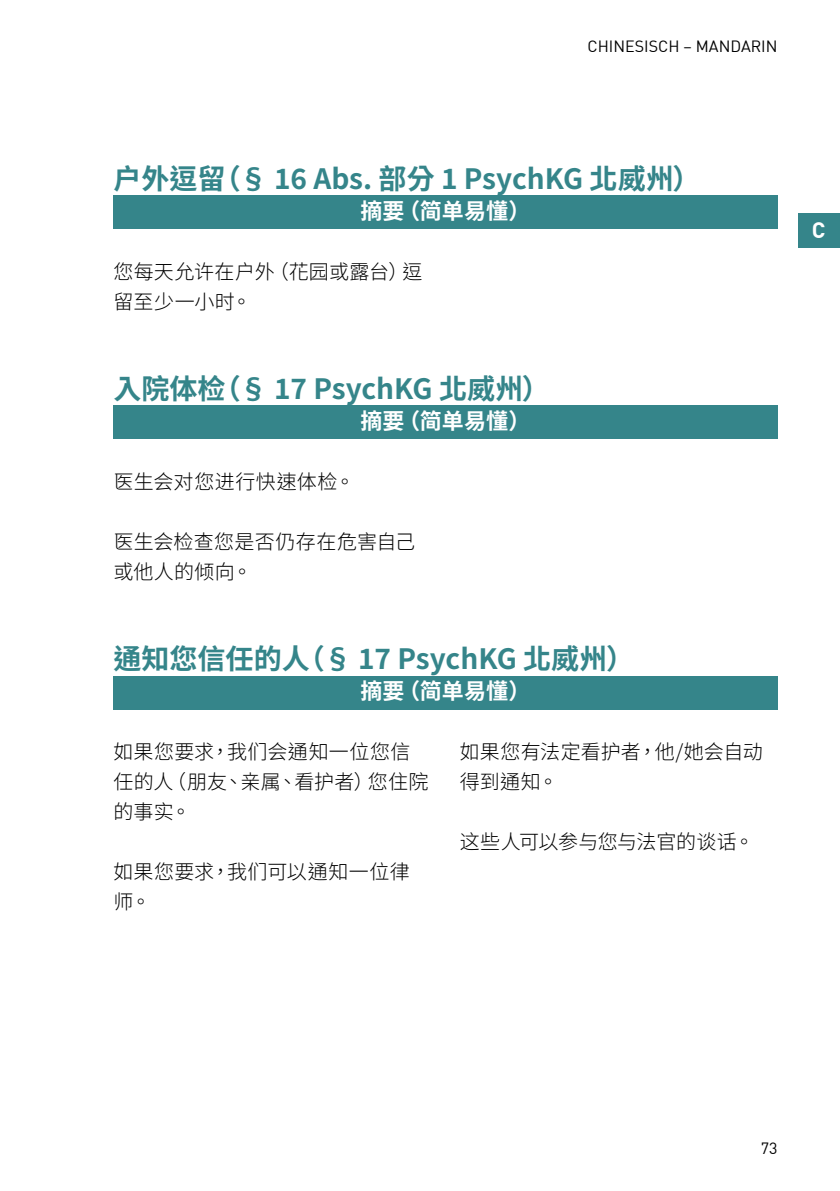
<style>
.page{position:relative;width:840px;height:1191px;background:#fff}
.page>*{position:absolute;margin:0;border:0;box-sizing:border-box;transform-origin:0 0}
.HEad_2_Chinesisch{font:700 28px "Source Han Sans TC";color:#35858a}
.HEad_3_Chinesisch{font:700 22px "Source Han Sans TC";color:#fff}
.aaa_headline_3_ebene{font:700 22px "DIN";color:#fff}
.grundtext_Chinesisch{font:300 20px/30px "Source Han Sans TC";letter-spacing:.01em;color:#000}
.grundtext_Chinesisch-2{font:300 20px "Source Han Sans TC";letter-spacing:-.015em;color:#000}
.t1{font:16px "DIN";color:#000}
</style>
<div class="page">
<div style="left:113px;top:196px;width:664px;height:33px;background:#35858a"></div>
<div style="left:113px;top:406px;width:664px;height:33px;background:#35858a"></div>
<div style="left:113px;top:676px;width:664px;height:33px;background:#35858a"></div>
<div style="left:798px;top:214px;width:41px;height:34px;background:#35858a"></div>
<p class="t1" style="left:587px;top:36px;width:20px">CHINESISCH</p>
<p class="t1" style="left:683px;top:36px;width:36px">– MANDARIN</p>
<p class="HEad_2_Chinesisch" style="left:113px;top:163px;width:588px">户外逗留（§ 16 Abs. 部分 1 PsychKG 北威州）</p>
<p class="HEad_3_Chinesisch" style="left:360px;top:198px;width:172px">摘要（简单易懂）</p>
<p class="grundtext_Chinesisch" style="left:113px;top:257px;width:310px">您每天允许在户外（花园或露台）逗留至少一小时。</p>
<p class="HEad_2_Chinesisch" style="left:113px;top:373px;width:438px">入院体检（§ 17 PsychKG 北威州）</p>
<p class="HEad_3_Chinesisch" style="left:360px;top:408px;width:172px">摘要（简单易懂）</p>
<p class="grundtext_Chinesisch" style="left:113px;top:467px;width:243px">医生会对您进行快速体检。</p>
<p class="grundtext_Chinesisch" style="left:113px;top:527px;width:303px">医生会检查您是否仍存在危害自己或他人的倾向。</p>
<p class="HEad_2_Chinesisch" style="left:113px;top:643px;width:522px">通知您信任的人（§ 17 PsychKG 北威州）</p>
<p class="HEad_3_Chinesisch" style="left:360px;top:678px;width:172px">摘要（简单易懂）</p>
<p class="grundtext_Chinesisch" style="left:113px;top:737px;width:316px">如果您要求，我们会通知一位您信任的人（朋友、亲属、看护者）您住院的事实。</p>
<p class="grundtext_Chinesisch" style="left:113px;top:857px;width:297px">如果您要求，我们可以通知一位律师。</p>
<p class="grundtext_Chinesisch" style="left:459px;top:737px;width:304px">如果您有法定看护者，他/她会自动得到通知。</p>
<p class="grundtext_Chinesisch-2" style="left:459px;top:830px;width:296px">这些人可以参与您与法官的谈话。</p>
<p class="aaa_headline_3_ebene" style="left:811px;top:215px;width:14px">C</p>
<p class="t1" style="left:760px;top:1137px;width:18px">73</p>
</div>
